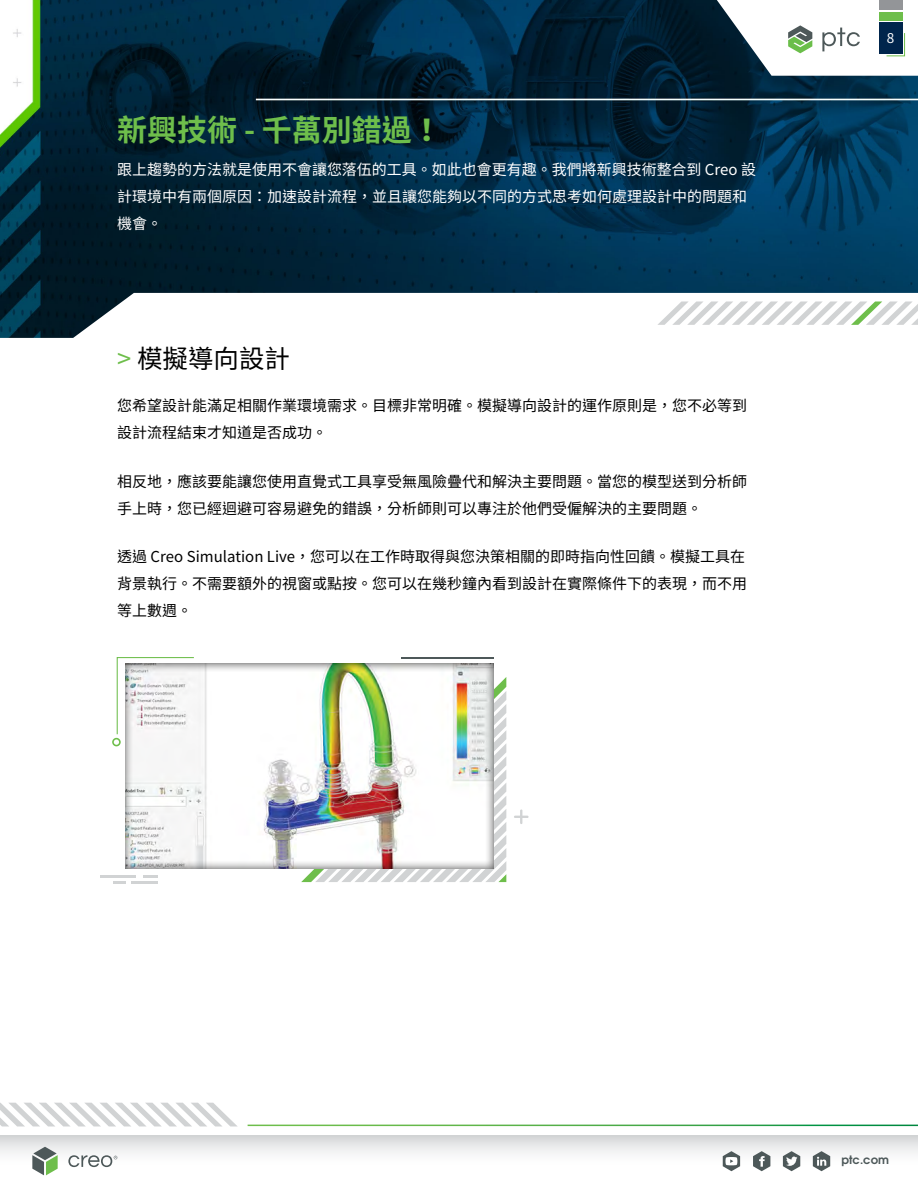
<style>
.page{position:relative;width:918px;height:1188px;background:#fff}
.page>*{position:absolute;margin:0;border:0;box-sizing:border-box;transform-origin:0 0}
.t1{font:700 30px "Noto Sans CJ Ktc";color:#6ebe4b}
.t2{font:25.5px "Noto Sans CJ Ktc";color:#000}
.t3{font:15px/27px "Noto Sans CJ Ktc";color:#000}
.t4{font:15px/27px "Noto Sans CJ Ktc";color:#fff}
.t5{font:13.5px "Noto Sans CJ Ktc";color:#fff}
.t6{font:700 11.55px "Te X Gyre Adventor";color:#4d5859}
.s1{color:#6ebe4b}
</style>
<div class="page">
<div style="left:0;top:1136px;width:918px;height:32px;background:linear-gradient(to bottom,#dbdcdd,#fff)"></div>
<svg style="left:813px;top:1151px;width:17px;height:20px"></svg>
<svg style="left:753px;top:1151px;width:17px;height:20px"></svg>
<svg style="left:783px;top:1151px;width:17px;height:20px"></svg>
<svg style="left:723px;top:1151px;width:17px;height:20px"></svg>
<svg style="left:68px;top:1155px;width:49px;height:12px"></svg>
<svg style="left:32px;top:1147px;width:26px;height:28px"></svg>
<svg style="left:0;top:1103px;width:237px;height:23px"></svg>
<img style="left:0;top:0;width:918px;height:338px">
<svg style="left:301px;top:869px;width:205px;height:13px"></svg>
<div style="left:113px;top:654px;width:393px;height:215px;background:#000;opacity:.75"></div>
<hr style="left:401px;top:657px;width:92px;height:1px;background:#4d5859">
<hr style="left:132px;top:882px;width:26px;height:2px;background:#d1d3d4">
<svg style="left:113px;top:882px;width:12px;height:2px"></svg>
<hr style="left:100px;top:876px;width:36px;height:2px;background:#d1d3d4">
<svg style="left:144px;top:876px;width:14px;height:2px"></svg>
<svg style="left:514px;top:810px;width:15px;height:14px"></svg>
<svg style="left:112px;top:657px;width:83px;height:89px"></svg>
<svg style="left:657px;top:302px;width:261px;height:23px"></svg>
<h1 class="t1" style="left:117px;top:113px;width:326px">新興技術 - 千萬別錯過！</h1>
<p class="t4" style="left:117px;top:156px;width:640px">跟上趨勢的方法就是使用不會讓您落伍的工具。如此也會更有趣。我們將新興技術整合到 Creo 設計環境中有兩個原因：加速設計流程，並且讓您能夠以不同的方式思考如何處理設計中的問題和機會。</p>
<h2 class="t2" style="left:117px;top:344px;width:174px"><span class="s1">&gt;</span> 模擬導向設計</h2>
<p class="t3" style="left:117px;top:393px;width:631px">您希望設計能滿足相關作業環境需求。目標非常明確。模擬導向設計的運作原則是，您不必等到設計流程結束才知道是否成功。</p>
<p class="t3" style="left:117px;top:468px;width:631px">相反地，應該要能讓您使用直覺式工具享受無風險疊代和解決主要問題。當您的模型送到分析師手上時，您已經迴避可容易避免的錯誤，分析師則可以專注於他們受僱解決的主要問題。</p>
<p class="t3" style="left:117px;top:544px;width:631px">透過 Creo Simulation Live，您可以在工作時取得與您決策相關的即時指向性回饋。模擬工具在背景執行。不需要額外的視窗或點按。您可以在幾秒鐘內看到設計在實際條件下的表現，而不用等上數週。</p>
<p class="t5" style="left:887px;top:30px;width:9px">8</p>
<p class="t6" style="left:841px;top:1149px;width:49px">ptc.com</p>
</div>
